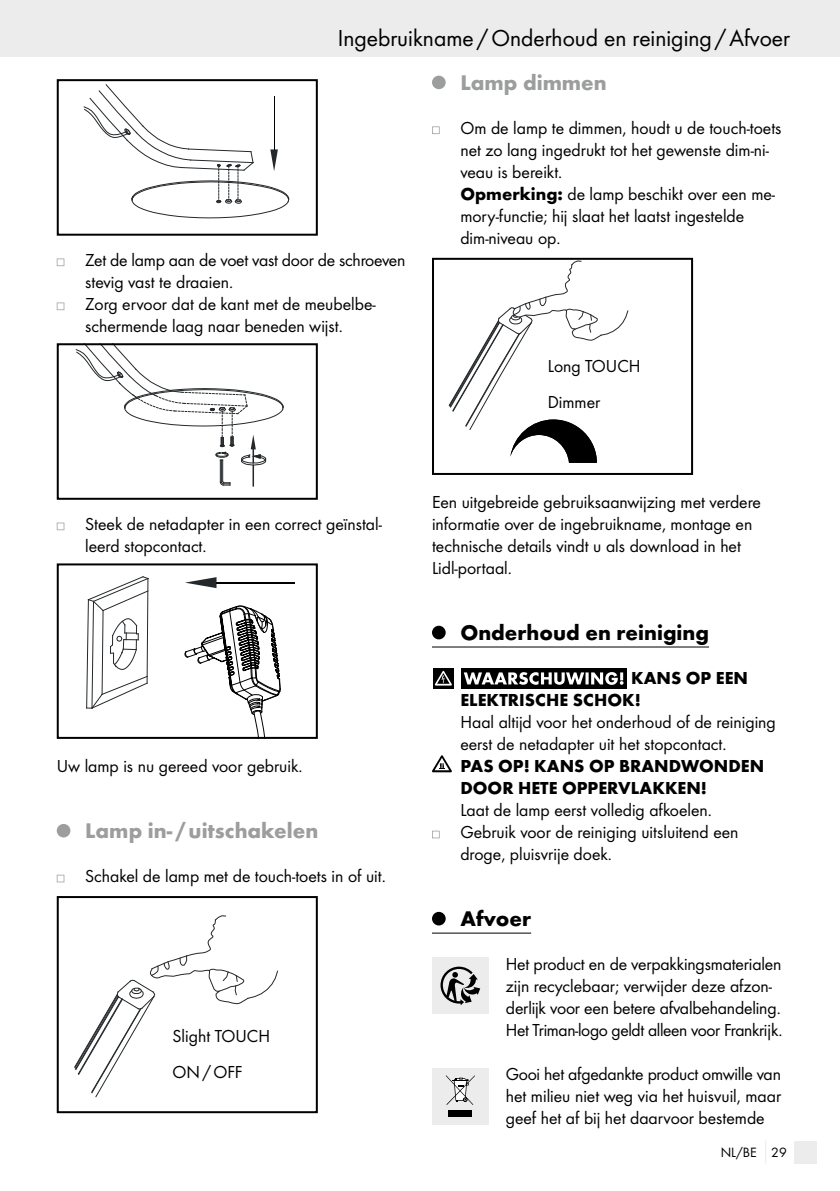
<style>
.page{position:relative;width:840px;height:1191px;background:#fff}
.page>*{position:absolute;margin:0;border:0;box-sizing:border-box;transform-origin:0 0}
.t1{font:24px "Futura Boo";color:#000}
.t2{font:700 22px "Futura";color:#9c9d9d}
.t3{font:700 22px "Futura";color:#000}
.t4{font:18px/22px "Futura Boo";color:#000}
.t5{font:700 18px/22px "Futura";color:#000}
.t6{font:14px "Futura Boo";color:#000}
.s1{font-family:"Futura";font-weight:700}
</style>
<div class="page">
<div style="left:0;top:0;width:839px;height:57px;background:#ececec"></div>
<div style="left:794px;top:1140px;width:22px;height:23px;background:#ececec"></div>
<svg style="left:56px;top:79px;width:262px;height:157px"></svg>
<svg style="left:57px;top:258px;width:7px;height:8px"></svg>
<svg style="left:57px;top:302px;width:7px;height:8px"></svg>
<svg style="left:56px;top:343px;width:262px;height:157px"></svg>
<svg style="left:57px;top:522px;width:7px;height:8px"></svg>
<svg style="left:56px;top:563px;width:262px;height:176px"></svg>
<div style="left:57px;top:824px;width:13px;height:13px;background:#9c9d9d;border-radius:50%"></div>
<svg style="left:57px;top:874px;width:7px;height:8px"></svg>
<svg style="left:56px;top:896px;width:262px;height:218px"></svg>
<hr style="left:432px;top:646px;width:276px;height:1px;background:#000">
<hr style="left:432px;top:932px;width:99px;height:1px;background:#000">
<div style="left:432px;top:76px;width:13px;height:13px;background:#9c9d9d;border-radius:50%"></div>
<svg style="left:432px;top:126px;width:7px;height:8px"></svg>
<svg style="left:432px;top:257px;width:261px;height:218px"></svg>
<div style="left:432px;top:626px;width:13px;height:13px;background:#000;border-radius:50%"></div>
<div style="left:461px;top:668px;width:165px;height:20px;background:#000"></div>
<svg style="left:463px;top:672px;width:160px;height:13px"></svg>
<svg style="left:433px;top:668px;width:20px;height:20px"></svg>
<svg style="left:434px;top:671px;width:17px;height:14px"></svg>
<svg style="left:432px;top:755px;width:19px;height:17px"></svg>
<svg style="left:432px;top:830px;width:7px;height:8px"></svg>
<div style="left:432px;top:912px;width:13px;height:13px;background:#000;border-radius:50%"></div>
<div style="left:432px;top:957px;width:56px;height:57px;background:#ececec"></div>
<svg style="left:440px;top:966px;width:40px;height:39px"></svg>
<div style="left:432px;top:1067px;width:56px;height:57px;background:#ececec"></div>
<div style="left:448px;top:1111px;width:24px;height:6px;background:#000"></div>
<svg style="left:445px;top:1075px;width:29px;height:30px"></svg>
<h1 class="t1" style="left:337px;top:24px;width:453px">Ingebruikname /Onderhoud en reiniging/Afvoer</h1>
<p class="t4" style="left:85px;top:249px;width:321px">Zet de lamp aan de voet vast door de schroeven stevig vast te draaien.<br>Zorg ervoor dat de kant met de meubelbe&shy;schermende laag naar beneden wijst.</p>
<p class="t2" style="left:460px;top:69px;width:148px">Lamp dimmen</p>
<p class="t4" style="left:460px;top:117px;width:322px">Om de lamp te dimmen, houdt u de touch-toets net zo lang ingedrukt tot het gewenste dim-ni&shy;veau is bereikt.<br><span class="s1">Opmerking:</span> de lamp beschikt over een me&shy;mory-functie; hij slaat het laatst ingestelde dim-niveau op.</p>
<p class="t4" style="left:547px;top:348px;width:94px;line-height:36px">Long TOUCH<br>Dimmer</p>
<p class="t4" style="left:85px;top:513px;width:298px">Steek de netadapter in een correct geïnstal&shy;leerd stopcontact.</p>
<p class="t4" style="left:57px;top:755px;width:247px">Uw lamp is nu gereed voor gebruik.</p>
<p class="t2" style="left:85px;top:817px;width:234px">Lamp in- /uitschakelen</p>
<p class="t4" style="left:85px;top:865px;width:302px">Schakel de lamp met de touch-toets in of uit.</p>
<p class="t4" style="left:172px;top:1017px;width:99px;line-height:36px">Slight TOUCH<br>ON/OFF</p>
<p class="t4" style="left:432px;top:491px;width:330px">Een uitgebreide gebruiksaanwijzing met verdere informatie over de ingebruikname, montage en technische details vindt u als download in het Lidl-portaal.</p>
<p class="t3" style="left:460px;top:619px;width:250px">Onderhoud en reiniging</p>
<p class="t5" style="left:460px;top:667px;width:289px;text-indent:171px">KANS OP EEN<br>ELEKTRISCHE SCHOK!</p>
<p class="t4" style="left:460px;top:711px;width:317px">Haal altijd voor het onderhoud of de reiniging eerst de netadapter uit het stopcontact.</p>
<p class="t5" style="left:460px;top:755px;width:305px">PAS OP! KANS OP BRANDWONDEN<br>DOOR HETE OPPERVLAKKEN!</p>
<p class="t4" style="left:460px;top:799px;width:279px">Laat de lamp eerst volledig afkoelen.<br>Gebruik voor de reiniging uitsluitend een droge, pluisvrije doek.</p>
<p class="t3" style="left:460px;top:905px;width:72px">Afvoer</p>
<p class="t4" style="left:505px;top:953px;width:278px">Het product en de verpakkingsmaterialen zijn recyclebaar; verwijder deze afzon&shy;derlijk voor een betere afvalbehandeling.<br>Het Triman-logo geldt alleen voor Frankrijk.</p>
<p class="t4" style="left:505px;top:1063px;width:277px;text-align:justify">Gooi het afgedankte product omwille van het milieu niet weg via het huisvuil, maar geef het af bij het daarvoor bestemde</p>
<p class="t6" style="left:720px;top:1144px;width:67px">NL/BE 29</p>
</div>
